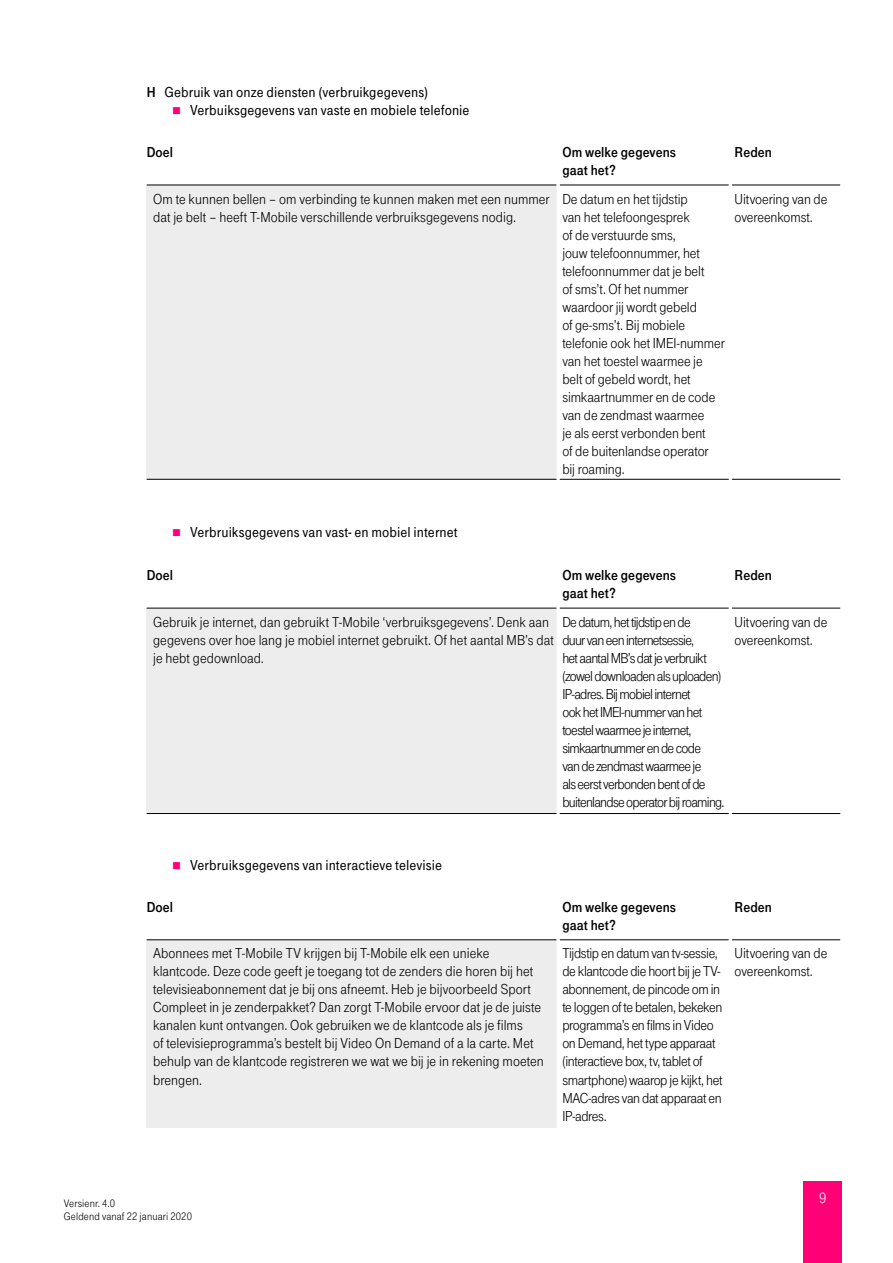
<style>
.page{position:relative;width:893px;height:1263px;background:#fff}
.page>*{position:absolute;margin:0;border:0;box-sizing:border-box;transform-origin:0 0}
.t1{font:15.45px "Tele Grotesk Norm";color:#fff}
.t2{font:15px/18px "Tele Grotesk Norm";letter-spacing:-.005em;color:#000}
.t3{font:15px/18px "Tele Grotesk Norm";letter-spacing:-.045em;color:#000}
.t4{font:15px/18px "Tele Grotesk Norm";letter-spacing:-.025em;color:#000}
.t5{font:15px "Tele Grotesk Halb";letter-spacing:.005em;color:#000}
.t6{font:15px/18px "Tele Grotesk Fett";letter-spacing:.005em;color:#000}
.t7{font:11.25px/13.5px "Tele Grotesk Norm";letter-spacing:.015em;color:#000}
.s1{font-family:"Tele Grotesk Fett"}
.s2{color:#f07}
</style>
<div class="page">
<div style="left:804px;top:1181px;width:38px;height:82px;background:#f07"></div>
<div style="left:147px;top:185px;width:411px;height:294px;background:#ededed"></div>
<hr style="left:147px;top:185px;width:410px;height:1px;background:#000">
<hr style="left:147px;top:479px;width:410px;height:1px;background:#000">
<hr style="left:560px;top:185px;width:169px;height:1px;background:#000">
<hr style="left:732px;top:185px;width:108px;height:1px;background:#000">
<hr style="left:560px;top:479px;width:169px;height:1px;background:#000">
<hr style="left:732px;top:479px;width:108px;height:1px;background:#000">
<hr style="left:557px;top:185px;width:3px;height:294px;background:#fff">
<div style="left:147px;top:608px;width:411px;height:205px;background:#ededed"></div>
<hr style="left:147px;top:608px;width:410px;height:1px;background:#000">
<hr style="left:147px;top:813px;width:410px;height:1px;background:#000">
<hr style="left:560px;top:608px;width:169px;height:1px;background:#000">
<hr style="left:732px;top:608px;width:108px;height:1px;background:#000">
<hr style="left:560px;top:813px;width:169px;height:1px;background:#000">
<hr style="left:732px;top:813px;width:108px;height:1px;background:#000">
<hr style="left:557px;top:608px;width:3px;height:206px;background:#fff">
<div style="left:147px;top:940px;width:411px;height:187px;background:#ededed"></div>
<hr style="left:147px;top:939px;width:410px;height:1px;background:#000">
<hr style="left:560px;top:939px;width:169px;height:1px;background:#000">
<hr style="left:732px;top:939px;width:108px;height:1px;background:#000">
<hr style="left:557px;top:940px;width:3px;height:187px;background:#fff">
<p class="t5" style="left:147px;top:84px;width:283px"><span class="s1">H</span> Gebruik van onze diensten (verbruikgegevens)</p>
<p class="t5" style="left:172px;top:102px;width:299px"><span class="s2">■</span> Verbuiksgegevens van vaste en mobiele telefonie</p>
<p class="t6" style="left:147px;top:143px;width:28px">Doel</p>
<p class="t6" style="left:562px;top:143px;width:115px">Om welke gegevens gaat het?</p>
<p class="t6" style="left:735px;top:143px;width:39px">Reden</p>
<p class="t2" style="left:153px;top:190px;width:398px">Om te kunnen bellen – om verbinding te kunnen maken met een nummer dat je belt – heeft T-Mobile verschillende verbruiksgegevens nodig.</p>
<p class="t2" style="left:562px;top:190px;width:164px">De datum en het tijdstip<br>van het telefoongesprek<br>of de verstuurde sms,<br>jouw telefoonnummer, het telefoonnummer dat je belt<br>of sms’t. Of het nummer waardoor jij wordt gebeld<br>of ge-sms’t. Bij mobiele telefonie ook het IMEI-nummer van het toestel waarmee je belt of gebeld wordt, het simkaartnummer en de code van de zendmast waarmee<br>je als eerst verbonden bent<br>of de buitenlandse operator bij roaming.</p>
<p class="t2" style="left:735px;top:190px;width:94px">Uitvoering van de overeenkomst.</p>
<p class="t5" style="left:172px;top:523px;width:287px"><span class="s2">■</span> Verbruiksgegevens van vast- en mobiel internet</p>
<p class="t6" style="left:147px;top:566px;width:28px">Doel</p>
<p class="t6" style="left:562px;top:566px;width:115px">Om welke gegevens gaat het?</p>
<p class="t6" style="left:735px;top:566px;width:39px">Reden</p>
<p class="t2" style="left:153px;top:613px;width:402px">Gebruik je internet, dan gebruikt T-Mobile ‘verbruiksgegevens’. Denk aan gegevens over hoe lang je mobiel internet gebruikt. Of het aantal MB’s dat je hebt gedownload.</p>
<p class="t3" style="left:562px;top:613px;width:164px">De datum, het tijdstip en de<br>duur van een internetsessie,<br>het aantal MB’s dat je verbruikt (zowel downloaden als uploaden)<br>IP-adres. Bij mobiel internet<br>ook het IMEI-nummer van het toestel waarmee je internet, simkaartnummer en de code<br>van de zendmast waarmee je<br>als eerst verbonden bent of de buitenlandse operator bij roaming.</p>
<p class="t2" style="left:735px;top:613px;width:94px">Uitvoering van de overeenkomst.</p>
<p class="t5" style="left:172px;top:857px;width:271px"><span class="s2">■</span> Verbruiksgegevens van interactieve televisie</p>
<p class="t6" style="left:147px;top:898px;width:28px">Doel</p>
<p class="t6" style="left:562px;top:898px;width:115px">Om welke gegevens gaat het?</p>
<p class="t6" style="left:735px;top:898px;width:39px">Reden</p>
<p class="t2" style="left:153px;top:945px;width:392px">Abonnees met T-Mobile TV krijgen bij T-Mobile elk een unieke klantcode. Deze code geeft je toegang tot de zenders die horen bij het televisieabonnement dat je bij ons afneemt. Heb je bijvoorbeeld Sport Compleet in je zenderpakket? Dan zorgt T-Mobile ervoor dat je de juiste kanalen kunt ontvangen. Ook gebruiken we de klantcode als je films<br>of televisieprogramma’s bestelt bij Video On Demand of a la carte. Met behulp van de klantcode registreren we wat we bij je in rekening moeten brengen.</p>
<p class="t4" style="left:562px;top:945px;width:162px">Tijdstip en datum van tv-sessie, de klantcode die hoort bij je TV&shy;abonnement, de pincode om in te loggen of te betalen, bekeken programma’s en films in Video on Demand, het type apparaat (interactieve box, tv, tablet of smartphone) waarop je kijkt, het<br>MAC-adres van dat apparaat en<br>IP-adres.</p>
<p class="t2" style="left:735px;top:945px;width:94px">Uitvoering van de overeenkomst.</p>
<p class="t7" style="left:64px;top:1197px;width:130px">Versienr. 4.0<br>Geldend vanaf 22 januari 2020</p>
<p class="t1" style="left:819px;top:1189px;width:9px">9</p>
</div>
